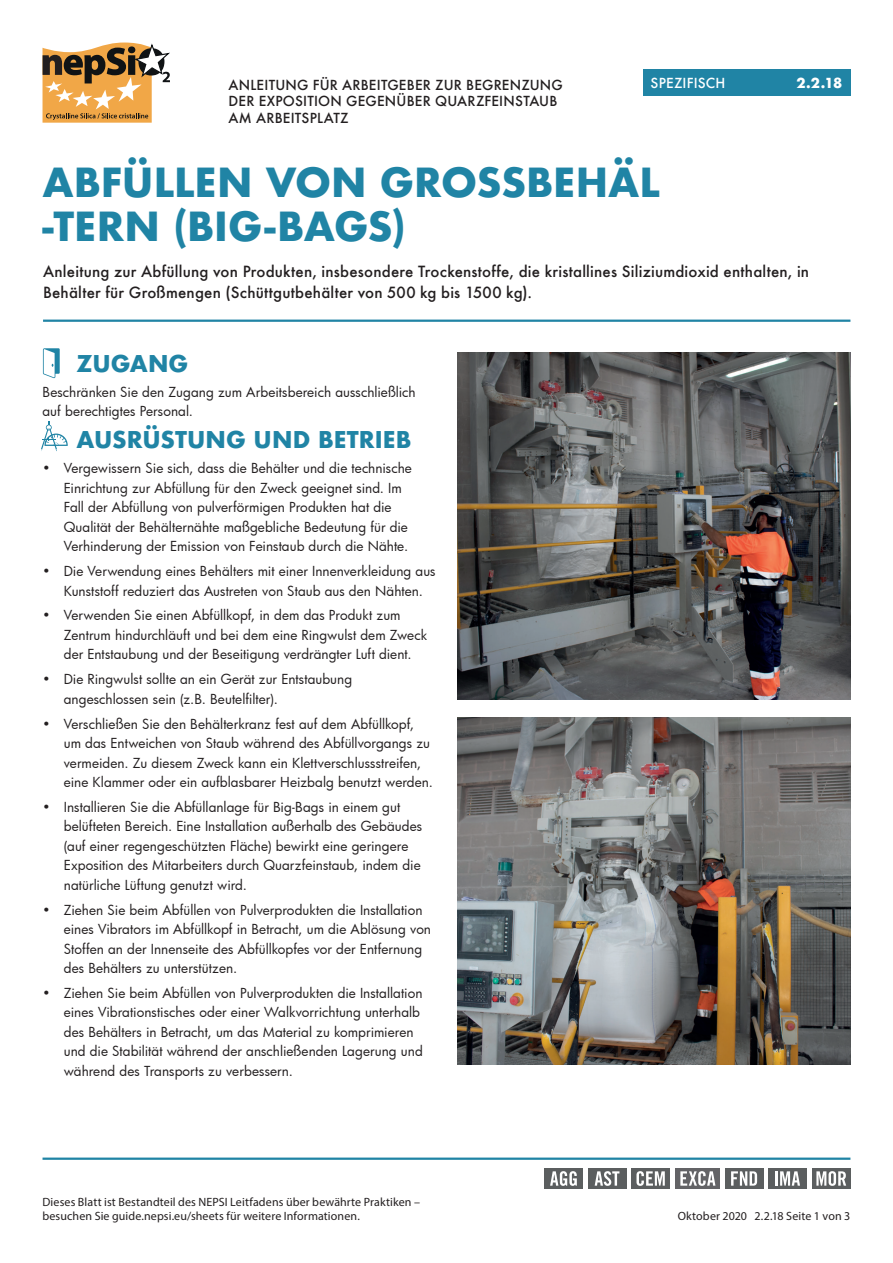
<style>
.page{position:relative;width:893px;height:1263px;background:#fff}
.page>*{position:absolute;margin:0;border:0;box-sizing:border-box;transform-origin:0 0}
.t1{font:700 39px/44.2px "Futura";letter-spacing:-.005em;color:#2084a5}
.t2{font:700 22.5px "Futura";color:#2084a5}
.t3{font:500 15px/21px "Futura";letter-spacing:.015em;color:#231f20}
.t4{font:13.5px/19.5px "Futura";letter-spacing:.005em;color:#231f20}
.t5{font:500 13.5px/16.2px "Futura";letter-spacing:.015em;color:#231f20}
.t6{font:500 13.5px "Futura";letter-spacing:.015em;color:#fff}
.t7{font:700 13.5px "Futura";color:#fff}
.t8{font:12px/14.4px "Myriad Pro";letter-spacing:.01em;color:#231f20}
</style>
<div class="page">
<svg style="left:43px;top:43px;width:127px;height:80px"></svg>
<div style="left:643px;top:69px;width:207px;height:27px;background:#2084a5"></div>
<hr style="left:43px;top:320px;width:807px;height:2px;background:#2084a5">
<hr style="left:43px;top:1157px;width:807px;height:3px;background:#2084a5">
<svg style="left:43px;top:348px;width:17px;height:30px"></svg>
<div style="left:812px;top:1168px;width:38px;height:21px;background:#5b5e5f"></div>
<svg style="left:816px;top:1171px;width:30px;height:15px"></svg>
<div style="left:725px;top:1168px;width:38px;height:21px;background:#5b5e5f"></div>
<svg style="left:731px;top:1171px;width:26px;height:15px"></svg>
<div style="left:769px;top:1168px;width:38px;height:21px;background:#5b5e5f"></div>
<hr style="left:775px;top:1171px;width:3px;height:15px;background:#fff">
<svg style="left:780px;top:1171px;width:20px;height:15px"></svg>
<div style="left:675px;top:1168px;width:45px;height:21px;background:#636366"></div>
<svg style="left:680px;top:1171px;width:35px;height:15px"></svg>
<div style="left:588px;top:1168px;width:38px;height:21px;background:#5b5e5f"></div>
<svg style="left:595px;top:1171px;width:24px;height:15px"></svg>
<div style="left:631px;top:1168px;width:39px;height:21px;background:#5b5e5f"></div>
<svg style="left:636px;top:1171px;width:29px;height:15px"></svg>
<div style="left:544px;top:1168px;width:39px;height:21px;background:#5b5e5f"></div>
<svg style="left:550px;top:1171px;width:27px;height:15px"></svg>
<img style="left:457px;top:353px;width:393px;height:347px">
<svg style="left:41px;top:422px;width:27px;height:29px"></svg>
<img style="left:457px;top:717px;width:393px;height:347px">
<p class="t5" style="left:229px;top:77px;width:336px">ANLEITUNG FÜR ARBEITGEBER ZUR BEGRENZUNG</p>
<p class="t6" style="left:651px;top:74px;width:76px">SPEZIFISCH</p>
<p class="t7" style="left:796px;top:73px;width:47px">2.2.18</p>
<p class="t5" style="left:229px;top:93px;width:330px">DER EXPOSITION GEGENÜBER QUARZFEINSTAUB<br>AM ARBEITSPLATZ</p>
<h1 class="t1" style="left:43px;top:160px;width:619px">ABFÜLLEN VON GROSSBEHÄL -TERN (BIG-BAGS)</h1>
<p class="t3" style="left:43px;top:261px;width:768px">Anleitung zur Abfüllung von Produkten, insbesondere Trockenstoffe, die kristallines Siliziumdioxid enthalten, in<br>Behälter für Großmengen (Schüttgutbehälter von 500 kg bis 1500 kg).</p>
<h2 class="t2" style="left:77px;top:347px;width:113px">ZUGANG</h2>
<p class="t4" style="left:43px;top:382px;width:375px">Beschränken Sie den Zugang zum Arbeitsbereich ausschließlich auf berechtigtes Personal.</p>
<h2 class="t2" style="left:77px;top:424px;width:336px">AUSRÜSTUNG UND BETRIEB</h2>
<p class="t4" style="left:64px;top:458px;width:350px;text-indent:-21px">• Vergewissern Sie sich, dass die Behälter und die technische Einrichtung zur Abfüllung für den Zweck geeignet sind. Im Fall der Abfüllung von pulverförmigen Produkten hat die Qualität der Behälternähte maßgebliche Bedeutung für die Verhinderung der Emission von Feinstaub durch die Nähte.</p>
<p class="t4" style="left:64px;top:561px;width:373px;text-indent:-21px">• Die Verwendung eines Behälters mit einer Innenverkleidung aus<br>Kunststoff reduziert das Austreten von Staub aus den Nähten.</p>
<p class="t4" style="left:64px;top:605px;width:365px;text-indent:-21px">• Verwenden Sie einen Abfüllkopf, in dem das Produkt zum<br>Zentrum hindurchläuft und bei dem eine Ringwulst dem Zweck der Entstaubung und der Beseitigung verdrängter Luft dient.</p>
<p class="t4" style="left:64px;top:669px;width:290px;text-indent:-21px">• Die Ringwulst sollte an ein Gerät zur Entstaubung angeschlossen sein (z.B. Beutelfilter).</p>
<p class="t4" style="left:64px;top:713px;width:371px;text-indent:-21px">• Verschließen Sie den Behälterkranz fest auf dem Abfüllkopf, um das Entweichen von Staub während des Abfüllvorgangs zu vermeiden. Zu diesem Zweck kann ein Klettverschlussstreifen, eine Klammer oder ein aufblasbarer Heizbalg benutzt werden.</p>
<p class="t4" style="left:64px;top:797px;width:360px;text-indent:-21px">• Installieren Sie die Abfüllanlage für Big-Bags in einem gut belüfteten Bereich. Eine Installation außerhalb des Gebäudes (auf einer regengeschützten Fläche) bewirkt eine geringere Exposition des Mitarbeiters durch Quarzfeinstaub, indem die natürliche Lüftung genutzt wird.</p>
<p class="t4" style="left:64px;top:900px;width:369px;text-indent:-21px">• Ziehen Sie beim Abfüllen von Pulverprodukten die Installation eines Vibrators im Abfüllkopf in Betracht, um die Ablösung von Stoffen an der Innenseite des Abfüllkopfes vor der Entfernung des Behälters zu unterstützen.</p>
<p class="t4" style="left:64px;top:983px;width:361px;text-indent:-21px">• Ziehen Sie beim Abfüllen von Pulverprodukten die Installation eines Vibrationstisches oder einer Walkvorrichtung unterhalb des Behälters in Betracht, um das Material zu komprimieren und die Stabilität während der anschließenden Lagerung und während des Transports zu verbessern.</p>
<p class="t8" style="left:43px;top:1195px;width:379px">Dieses Blatt ist Bestandteil des NEPSI Leitfadens über bewährte Praktiken – besuchen Sie guide.nepsi.eu/sheets für weitere Informationen.</p>
<p class="t8" style="left:678px;top:1209px;width:174px">Oktober 2020 2.2.18 Seite 1 von 3</p>
</div>
